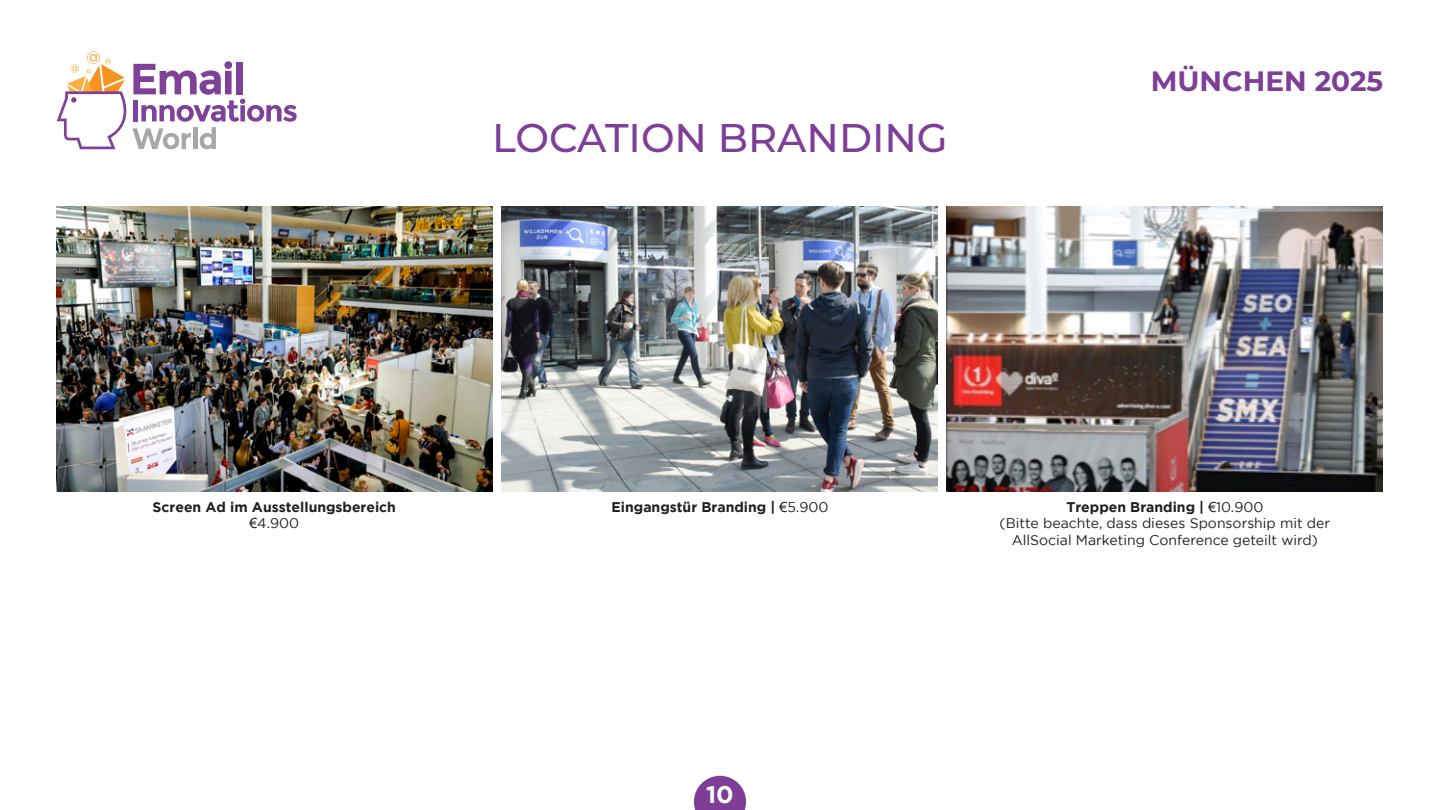
<style>
.page{position:relative;width:1440px;height:810px;background:#fff}
.page>*{position:absolute;margin:0;border:0;box-sizing:border-box;transform-origin:0 0}
.t1{font:500 40px "Montserrat";color:#7e3e98}
.t2{font:700 28px "Montserrat";color:#7e3e98}
.t3{font:700 24px "Gotham";color:#fff}
.t4{font:700 14px/16.8px "Gotham";color:#231f20;text-align:center}
.t5{font:14px/16.8px "Gotham";color:#231f20;text-align:center}
.s1{font-family:"Arial";font-weight:400}
.s2{font-weight:400}
</style>
<div class="page">
<svg style="left:57px;top:51px;width:240px;height:98px"></svg>
<svg style="left:694px;top:776px;width:52px;height:34px;background:#925da8"></svg>
<img style="left:56px;top:207px;width:436px;height:284px">
<img style="left:502px;top:207px;width:436px;height:284px">
<img style="left:947px;top:207px;width:436px;height:284px">
<p class="t1" style="left:492px;top:111px;width:457px">LOCATION BRANDING</p>
<h2 class="t2" style="left:1151px;top:62px;width:234px">MÜNCHEN 2025</h2>
<p class="t4" style="left:153px;top:498px;width:245px">Screen Ad im Ausstellungsbereich <span class="s1">€</span><span class="s2">4.900</span></p>
<p class="t4" style="left:612px;top:498px;width:218px">Eingangstür Branding | <span class="s1">€</span><span class="s2">5.900</span></p>
<p class="t4" style="left:1066px;top:498px;width:199px">Treppen Branding | <span class="s1">€</span><span class="s2">10.900</span></p>
<p class="t5" style="left:1000px;top:515px;width:332px">(Bitte beachte, dass dieses Sponsorship mit der<br>AllSocial Marketing Conference geteilt wird)</p>
<h3 class="t3" style="left:706px;top:781px;width:29px">10</h3>
</div>
